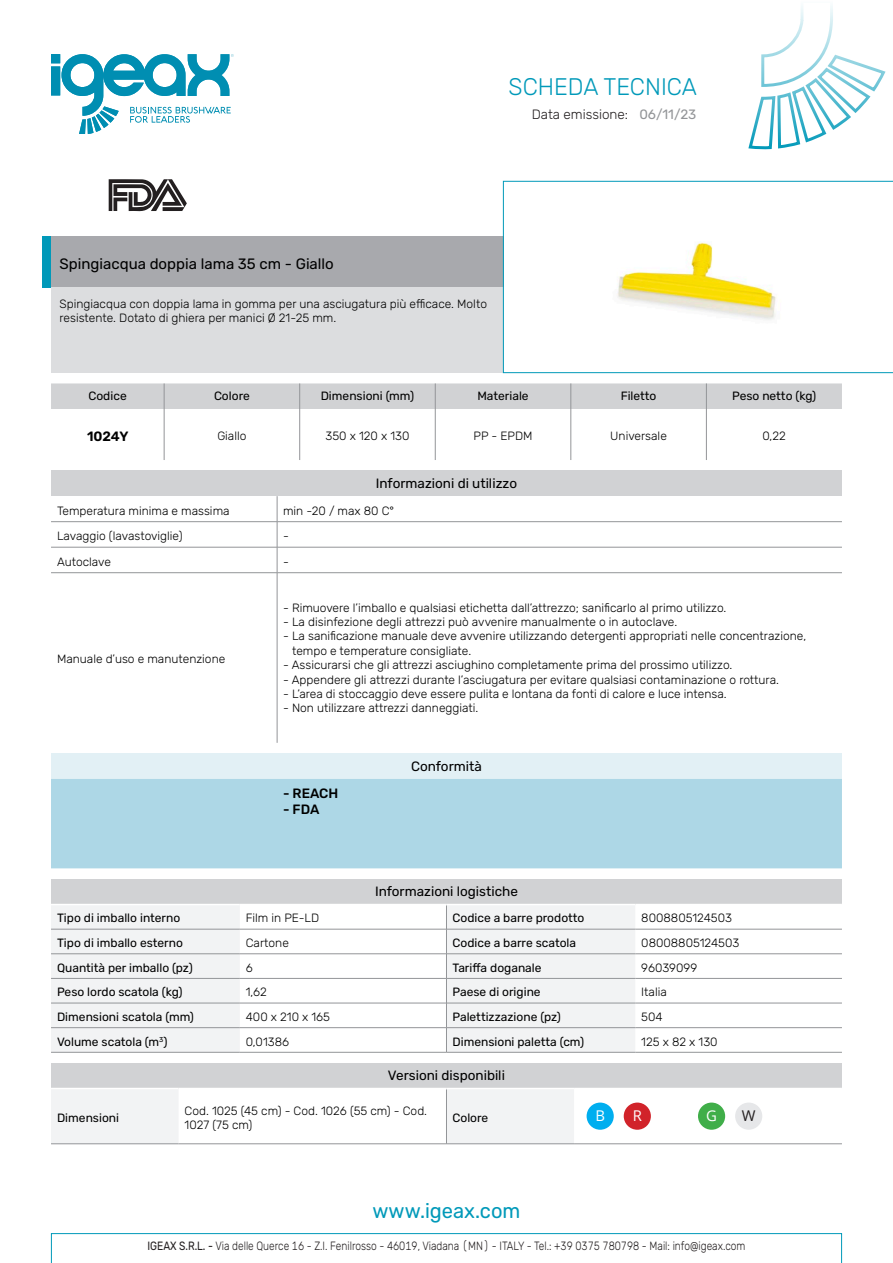
<style>
.page{position:relative;width:893px;height:1263px;background:#fff}
.page>*{position:absolute;margin:0;border:0;box-sizing:border-box;transform-origin:0 0}
.t1{font:300 24px "Rubik";color:#0099b9}
.t2{font:20.85px "Rubik";color:#0099b9;scale:.96 1}
.t3{font:15px "Rubik";color:#000}
.t4{font:14.85px "Open Sans";color:#fff}
.t5{font:14.85px "Open Sans";color:#231f20}
.t6{font:13.5px "Rubik";color:#000}
.t7{font:300 13.5px "Rubik";color:#231f20}
.t8{font:500 13.5px "Rubik";color:#000}
.t9{font:13.5px "Rubik";color:#939598}
.t10{font:600 13.5px "Rubik";letter-spacing:-.005em;color:#000}
.t11{font:300 12px/14.4px "Rubik";color:#000}
.t12{font:12px "Rubik";color:#000}
.t13{font:300 12px "Rubik";color:#231f20;scale:.85 1}
.s1{font-weight:400}
</style>
<div class="page">
<svg style="left:51px;top:1233px;width:791px;height:30px"></svg>
<svg style="left:51px;top:54px;width:183px;height:79px"></svg>
<svg style="left:748px;top:6px;width:138px;height:144px"></svg>
<div style="left:51px;top:1063px;width:791px;height:25px;background:#d1d2d4"></div>
<svg style="left:51px;top:1090px;width:523px;height:53px"></svg>
<hr style="left:51px;top:1143px;width:128px;height:1px;background:#939598">
<hr style="left:179px;top:1143px;width:267px;height:1px;background:#939598">
<hr style="left:446px;top:1143px;width:128px;height:1px;background:#939598">
<hr style="left:574px;top:1143px;width:268px;height:1px;background:#939598">
<hr style="left:446px;top:1089px;width:1px;height:55px;background:#939598">
<img style="left:586px;top:1104px;width:28px;height:26px">
<div style="left:587px;top:1102px;width:27px;height:28px;background:#00aeef;border-radius:50%"></div>
<img style="left:623px;top:1105px;width:28px;height:25px">
<div style="left:624px;top:1102px;width:27px;height:28px;background:#d1232a;border-radius:50%"></div>
<img style="left:698px;top:1105px;width:27px;height:25px">
<div style="left:698px;top:1102px;width:27px;height:28px;background:#40ae49;border-radius:50%"></div>
<div style="left:735px;top:1102px;width:27px;height:28px;background:#e6e7e9;border-radius:50%"></div>
<div style="left:51px;top:237px;width:452px;height:51px;background:#a8a9ad"></div>
<div style="left:43px;top:237px;width:8px;height:51px;background:#0099b9"></div>
<div style="left:51px;top:288px;width:452px;height:85px;background:#dcdddf"></div>
<div style="left:51px;top:471px;width:791px;height:25px;background:#d1d2d4"></div>
<svg style="left:277px;top:496px;width:1px;height:76px"></svg>
<hr style="left:277px;top:573px;width:1px;height:170px;background:#939598">
<hr style="left:51px;top:521px;width:226px;height:1px;background:#939598">
<hr style="left:277px;top:521px;width:565px;height:1px;background:#939598">
<hr style="left:51px;top:547px;width:226px;height:1px;background:#939598">
<hr style="left:277px;top:547px;width:565px;height:1px;background:#939598">
<hr style="left:51px;top:572px;width:226px;height:1px;background:#939598">
<hr style="left:277px;top:572px;width:565px;height:1px;background:#939598">
<div style="left:51px;top:753px;width:791px;height:26px;background:#e2f0f5"></div>
<div style="left:51px;top:779px;width:791px;height:89px;background:#add7e6"></div>
<div style="left:51px;top:879px;width:791px;height:25px;background:#d1d2d4"></div>
<svg style="left:51px;top:906px;width:584px;height:146px;fill:#f2f3f4"></svg>
<svg style="left:446px;top:905px;width:1px;height:147px"></svg>
<hr style="left:446px;top:929px;width:189px;height:1px;background:#939598">
<hr style="left:635px;top:929px;width:207px;height:1px;background:#939598">
<hr style="left:51px;top:953px;width:189px;height:1px;background:#939598">
<hr style="left:240px;top:953px;width:206px;height:1px;background:#939598">
<hr style="left:446px;top:953px;width:189px;height:1px;background:#939598">
<hr style="left:635px;top:953px;width:207px;height:1px;background:#939598">
<hr style="left:51px;top:978px;width:189px;height:1px;background:#939598">
<hr style="left:240px;top:978px;width:206px;height:1px;background:#939598">
<hr style="left:446px;top:978px;width:189px;height:1px;background:#939598">
<hr style="left:635px;top:978px;width:207px;height:1px;background:#939598">
<hr style="left:51px;top:1003px;width:189px;height:1px;background:#939598">
<hr style="left:240px;top:1003px;width:206px;height:1px;background:#939598">
<hr style="left:446px;top:1003px;width:189px;height:1px;background:#939598">
<hr style="left:635px;top:1003px;width:207px;height:1px;background:#939598">
<hr style="left:51px;top:1027px;width:189px;height:1px;background:#939598">
<hr style="left:240px;top:1027px;width:206px;height:1px;background:#939598">
<hr style="left:446px;top:1027px;width:189px;height:1px;background:#939598">
<hr style="left:635px;top:1027px;width:207px;height:1px;background:#939598">
<hr style="left:446px;top:1052px;width:189px;height:1px;background:#939598">
<hr style="left:635px;top:1052px;width:207px;height:1px;background:#939598">
<hr style="left:240px;top:929px;width:206px;height:1px;background:#939598">
<hr style="left:51px;top:1052px;width:189px;height:1px;background:#939598">
<hr style="left:240px;top:1052px;width:206px;height:1px;background:#939598">
<hr style="left:51px;top:929px;width:189px;height:1px;background:#939598">
<svg style="left:503px;top:181px;width:390px;height:192px"></svg>
<svg style="left:109px;top:179px;width:78px;height:32px"></svg>
<div style="left:51px;top:383px;width:791px;height:26px;background:#d1d2d4"></div>
<hr style="left:164px;top:409px;width:1px;height:51px;background:#939598">
<hr style="left:299px;top:409px;width:1px;height:51px;background:#939598">
<hr style="left:435px;top:409px;width:1px;height:51px;background:#939598">
<hr style="left:571px;top:409px;width:1px;height:51px;background:#939598">
<hr style="left:706px;top:409px;width:1px;height:51px;background:#939598">
<p class="t1" style="left:509px;top:73px;width:190px">SCHEDA TECNICA</p>
<p class="t7" style="left:532px;top:107px;width:98px">Data emissione:</p>
<p class="t9" style="left:639px;top:107px;width:59px">06/11/23</p>
<p class="t3" style="left:60px;top:256px;width:276px">Spingiacqua doppia lama 35 cm - Giallo</p>
<p class="t11" style="left:60px;top:296px;width:429px">Spingiacqua con doppia lama in gomma per una asciugatura più efficace. Molto resistente. Dotato di ghiera per manici Ø 21-25 mm.</p>
<p class="t12" style="left:88px;top:390px;width:40px">Codice</p>
<p class="t12" style="left:214px;top:390px;width:37px">Colore</p>
<p class="t12" style="left:321px;top:390px;width:95px">Dimensioni (mm)</p>
<p class="t12" style="left:477px;top:390px;width:53px">Materiale</p>
<p class="t12" style="left:621px;top:390px;width:37px">Filetto</p>
<p class="t12" style="left:732px;top:390px;width:86px">Peso netto (kg)</p>
<p class="t10" style="left:87px;top:429px;width:43px">1024Y</p>
<p class="t11" style="left:217px;top:429px;width:31px">Giallo</p>
<p class="t11" style="left:325px;top:429px;width:85px">350 x 120 x 130</p>
<p class="t11" style="left:474px;top:429px;width:60px">PP - EPDM</p>
<p class="t11" style="left:610px;top:429px;width:58px">Universale</p>
<p class="t11" style="left:762px;top:429px;width:25px">0,22</p>
<p class="t6" style="left:376px;top:476px;width:143px">Informazioni di utilizzo</p>
<p class="t11" style="left:57px;top:503px;width:174px">Temperatura minima e massima</p>
<p class="t11" style="left:283px;top:503px;width:113px">min -20 / max 80 C°</p>
<p class="t11" style="left:57px;top:529px;width:127px">Lavaggio (lavastoviglie)</p>
<p class="t11" style="left:283px;top:529px;width:7px">-</p>
<p class="t11" style="left:57px;top:554px;width:55px">Autoclave</p>
<p class="t11" style="left:283px;top:554px;width:7px">-</p>
<p class="t11" style="left:57px;top:652px;width:170px">Manuale d’uso e manutenzione</p>
<p class="t11" style="left:283px;top:600px;width:445px">- Rimuovere l’imballo e qualsiasi etichetta dall’attrezzo; sanificarlo al primo utilizzo.</p>
<p class="t11" style="left:283px;top:615px;width:396px">- La disinfezione degli attrezzi può avvenire manualmente o in autoclave.</p>
<p class="t11" style="left:292px;top:629px;width:516px;text-indent:-9px">- La sanificazione manuale deve avvenire utilizzando detergenti appropriati nelle concentrazione, tempo e temperature consigliate.</p>
<p class="t11" style="left:283px;top:658px;width:451px">- Assicurarsi che gli attrezzi asciughino completamente prima del prossimo utilizzo.</p>
<p class="t11" style="left:283px;top:672px;width:497px">- Appendere gli attrezzi durante l’asciugatura per evitare qualsiasi contaminazione o rottura.</p>
<p class="t11" style="left:283px;top:687px;width:445px">- L’area di stoccaggio deve essere pulita e lontana da fonti di calore e luce intensa.</p>
<p class="t11" style="left:283px;top:701px;width:197px">- Non utilizzare attrezzi danneggiati.</p>
<p class="t8" style="left:283px;top:785px;width:57px">- REACH</p>
<p class="t8" style="left:283px;top:801px;width:38px">- FDA</p>
<p class="t6" style="left:411px;top:759px;width:72px">Conformità</p>
<p class="t6" style="left:375px;top:884px;width:144px">Informazioni logistiche</p>
<p class="t12" style="left:57px;top:911px;width:125px">Tipo di imballo interno</p>
<p class="t11" style="left:246px;top:911px;width:75px">Film in PE-LD</p>
<p class="t12" style="left:452px;top:911px;width:133px">Codice a barre prodotto</p>
<p class="t11" style="left:641px;top:911px;width:92px">8008805124503</p>
<p class="t12" style="left:57px;top:936px;width:127px">Tipo di imballo esterno</p>
<p class="t11" style="left:246px;top:936px;width:45px">Cartone</p>
<p class="t12" style="left:452px;top:936px;width:125px">Codice a barre scatola</p>
<p class="t11" style="left:641px;top:936px;width:100px">08008805124503</p>
<p class="t12" style="left:57px;top:961px;width:137px">Quantità per imballo (pz)</p>
<p class="t11" style="left:246px;top:961px;width:8px">6</p>
<p class="t12" style="left:452px;top:961px;width:91px">Tariffa doganale</p>
<p class="t11" style="left:641px;top:961px;width:57px">96039099</p>
<p class="t12" style="left:57px;top:985px;width:127px">Peso lordo scatola (kg)</p>
<p class="t11" style="left:246px;top:985px;width:23px">1,62</p>
<p class="t12" style="left:452px;top:985px;width:90px">Paese di origine</p>
<p class="t11" style="left:641px;top:985px;width:27px">Italia</p>
<p class="t12" style="left:57px;top:1010px;width:138px">Dimensioni scatola (mm)</p>
<p class="t11" style="left:246px;top:1010px;width:86px">400 x 210 x 165</p>
<p class="t12" style="left:452px;top:1010px;width:110px">Palettizzazione (pz)</p>
<p class="t11" style="left:641px;top:1010px;width:23px">504</p>
<p class="t12" style="left:57px;top:1035px;width:112px">Volume scatola (m<sup>3</sup>)</p>
<p class="t11" style="left:246px;top:1034px;width:45px">0,01386</p>
<p class="t12" style="left:452px;top:1035px;width:133px">Dimensioni paletta (cm)</p>
<p class="t11" style="left:641px;top:1034px;width:78px">125 x 82 x 130</p>
<p class="t6" style="left:388px;top:1068px;width:119px">Versioni disponibili</p>
<p class="t12" style="left:57px;top:1111px;width:64px">Dimensioni</p>
<p class="t11" style="left:185px;top:1103px;width:244px">Cod. 1025 (45 cm) - Cod. 1026 (55 cm) - Cod.<br>1027 (75 cm)</p>
<p class="t12" style="left:452px;top:1111px;width:37px">Colore</p>
<p class="t4" style="left:595px;top:1105px;width:11px">B</p>
<p class="t4" style="left:633px;top:1105px;width:11px">R</p>
<p class="t4" style="left:706px;top:1105px;width:12px">G</p>
<p class="t5" style="left:742px;top:1105px;width:15px">W</p>
<h2 class="t2" style="left:373px;top:1199px;width:156px">www.igeax.com</h2>
<p class="t13" style="left:147px;top:1239px;width:705px"><span class="s1">IGEAX S.R.L. -</span> Via delle Querce 16 - Z.I. Fenilrosso - 46019, Viadana (MN) - ITALY - Tel.: +39 0375 780798 - Mail: info@igeax.com</p>
</div>
